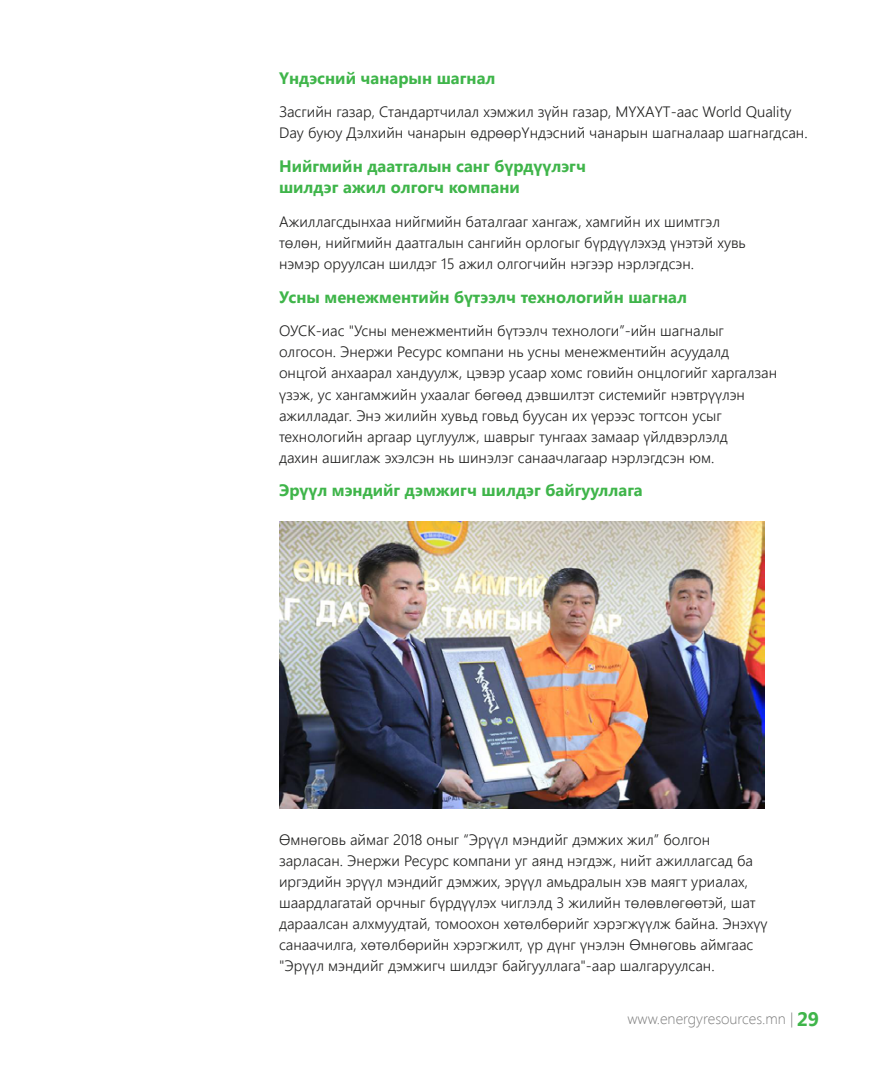
<style>
.page{position:relative;width:872px;height:1085px;background:#fff}
.page>*{position:absolute;margin:0;border:0;box-sizing:border-box;transform-origin:0 0}
.t1{font:700 16.5px/21px "Segoe UI";color:#3fb54a}
.t2{font:300 15px/21px "Segoe UI";color:#212120}
.t3{font:300 15px "Segoe UI";color:#7e7e7e}
.s1{font-weight:700;font-size:19.5px;color:#3fb54a}
</style>
<div class="page">
<img style="left:279px;top:521px;width:485px;height:287px">
<p class="t1" style="left:279px;top:66px;width:218px">Үндэсний чанарын шагнал</p>
<p class="t2" style="left:279px;top:101px;width:530px">Засгийн газар, Стандартчилал хэмжил зүйн газар, МҮХАҮТ-аас World Quality<br>Day буюу Дэлхийн чанарын өдрөөрҮндэсний чанарын шагналаар шагнагдсан.</p>
<p class="t1" style="left:279px;top:155px;width:308px">Нийгмийн даатгалын санг бүрдүүлэгч шилдэг ажил олгогч компани</p>
<p class="t2" style="left:279px;top:210px;width:468px">Ажиллагсдынхаа нийгмийн баталгааг хангаж, хамгийн их шимтгэл төлөн, нийгмийн даатгалын сангийн орлогыг бүрдүүлэхэд үнэтэй хувь нэмэр оруулсан шилдэг 15 ажил олгогчийн нэгээр нэрлэгдсэн.</p>
<p class="t1" style="left:279px;top:285px;width:409px">Усны менежментийн бүтээлч технологийн шагнал</p>
<p class="t2" style="left:279px;top:320px;width:500px">ОУСК-иас "Усны менежментийн бүтээлч технологи”-ийн шагналыг олгосон. Энержи Ресурс компани нь усны менежментийн асуудалд онцгой анхаарал хандуулж, цэвэр усаар хомс говийн онцлогийг харгалзан үзэж, ус хангамжийн ухаалаг бөгөөд дэвшилтэт системийг нэвтрүүлэн ажилладаг. Энэ жилийн хувьд говьд буусан их үерээс тогтсон усыг технологийн аргаар цуглуулж, шаврыг тунгаах замаар үйлдвэрлэлд<br>дахин ашиглаж эхэлсэн нь шинэлэг санаачлагаар нэрлэгдсэн юм.</p>
<p class="t1" style="left:279px;top:479px;width:365px">Эрүүл мэндийг дэмжигч шилдэг байгууллага</p>
<p class="t2" style="left:279px;top:828px;width:490px">Өмнөговь аймаг 2018 оныг “Эрүүл мэндийг дэмжих жил” болгон зарласан. Энержи Ресурс компани уг аянд нэгдэж, нийт ажиллагсад ба иргэдийн эрүүл мэндийг дэмжих, эрүүл амьдралын хэв маягт уриалах, шаардлагатай орчныг бүрдүүлэх чиглэлд 3 жилийн төлөвлөгөөтэй, шат дараалсан алхмуудтай, томоохон хөтөлбөрийг хэрэгжүүлж байна. Энэхүү санаачилга, хөтөлбөрийн хэрэгжилт, үр дүнг үнэлэн Өмнөговь аймгаас "Эрүүл мэндийг дэмжигч шилдэг байгууллага"-аар шалгаруулсан.</p>
<p class="t3" style="left:627px;top:1008px;width:193px">www.energyresources.mn | <span class="s1">29</span></p>
</div>
